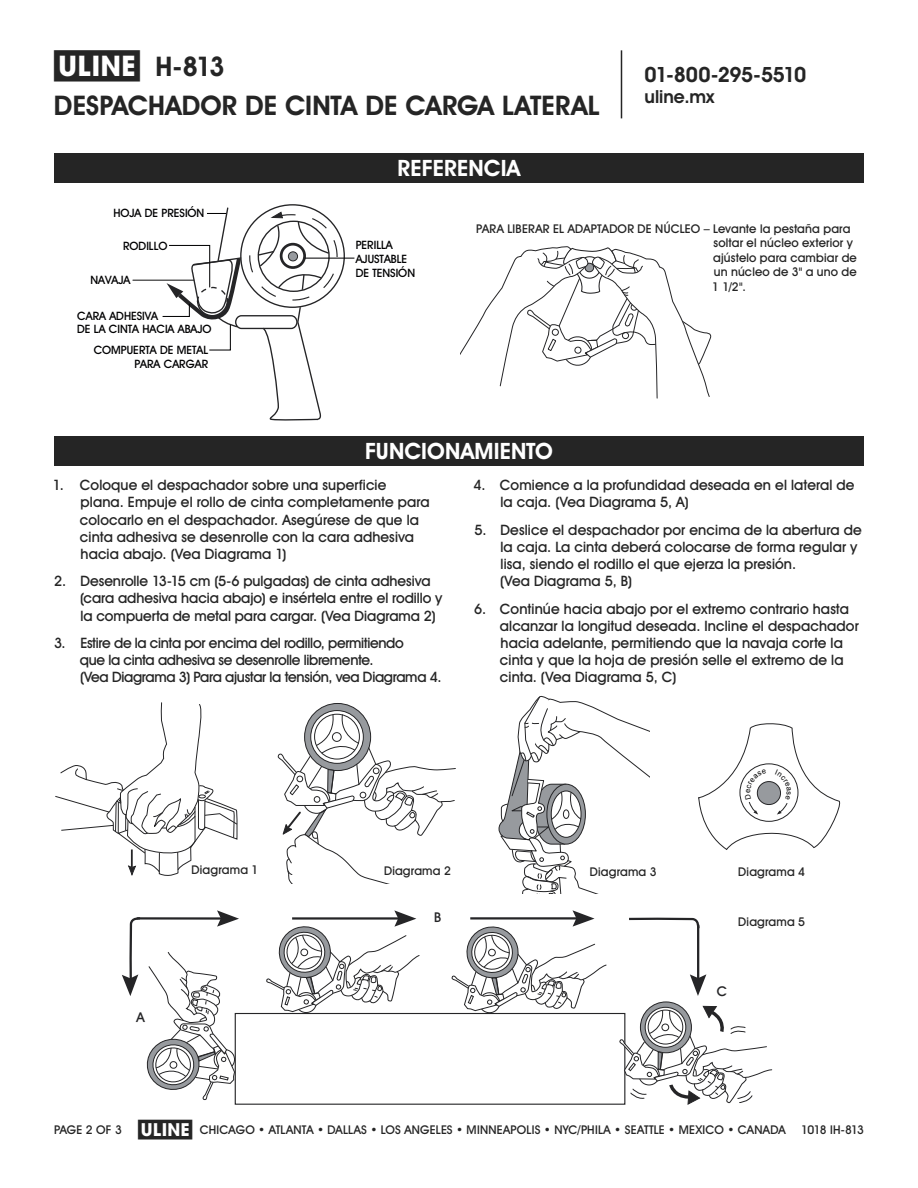
<style>
.page{position:relative;width:918px;height:1188px;background:#fff}
.page>*{position:absolute;margin:0;border:0;box-sizing:border-box;transform-origin:0 0}
.t1{font:700 27px/38.7px "Uline Two Knine";color:#252525}
.t2{font:700 22.5px "Uline Two Knine";letter-spacing:.005em;color:#fff}
.t3{font:700 21px "Uline Two Knine";letter-spacing:-.025em;color:#252525}
.t4{font:700 18px "Uline Two Knine";color:#252525}
.t5{font:14.25px/17.1px "Uline Two Knine";letter-spacing:.005em;color:#252525}
.t6{font:14.25px/17.1px "Uline Two Knine";letter-spacing:-.02em;color:#252525}
.t7{font:500 13.5px "Uline";color:#252527}
.t8{font:12px/14.4px "Uline Two Knine";letter-spacing:.015em;color:#252525}
.t9{font:12px "Uline Two Knine";letter-spacing:-.055em;color:#252525}
.t10{font:11.4px/13.8px "Uline Two Knine";color:#010102}
.s1{font-size:28.5px}
.s2{font-size:18px}
</style>
<div class="page">
<hr style="left:621px;top:50px;width:1px;height:68px;background:#252525">
<div style="left:54px;top:436px;width:810px;height:30px;background:#252525"></div>
<div style="left:54px;top:153px;width:810px;height:30px;background:#252525"></div>
<div style="left:235px;top:1013px;width:390px;height:92px;border:1px solid #252527"></div>
<svg style="left:640px;top:1002px;width:52px;height:51px"></svg>
<svg style="left:266px;top:910px;width:154px;height:105px"></svg>
<svg style="left:451px;top:910px;width:156px;height:104px"></svg>
<svg style="left:619px;top:1006px;width:153px;height:99px"></svg>
<hr style="left:697px;top:925px;width:2px;height:54px;background:#252527">
<svg style="left:690px;top:974px;width:16px;height:22px"></svg>
<svg style="left:629px;top:917px;width:71px;height:13px"></svg>
<svg style="left:122px;top:910px;width:117px;height:191px"></svg>
<svg style="left:55px;top:702px;width:183px;height:174px"></svg>
<svg style="left:305px;top:703px;width:66px;height:68px"></svg>
<svg style="left:277px;top:714px;width:179px;height:169px"></svg>
<svg style="left:499px;top:696px;width:151px;height:198px"></svg>
<svg style="left:460px;top:246px;width:252px;height:153px"></svg>
<div style="left:235px;top:315px;width:63px;height:14px;border:1px solid #252527;border-radius:6px"></div>
<svg style="left:249px;top:211px;width:89px;height:210px"></svg>
<svg style="left:162px;top:207px;width:81px;height:144px"></svg>
<hr style="left:305px;top:258px;width:49px;height:1px;background:#010102">
<hr style="left:133px;top:280px;width:61px;height:1px;background:#252525">
<svg style="left:698px;top:723px;width:143px;height:127px"></svg>
<h1 class="t1" style="left:54px;top:47px;width:547px"><span class="s1">π</span> H-813<br>DESPACHADOR DE CINTA DE CARGA LATERAL</h1>
<h2 class="t2" style="left:398px;top:154px;width:124px">REFERENCIA</h2>
<h3 class="t3" style="left:645px;top:62px;width:163px">01-800-295-5510</h3>
<p class="t4" style="left:645px;top:86px;width:71px">uline.mx</p>
<p class="t10" style="left:113px;top:206px;width:92px">HOJA DE PRESIÓN</p>
<p class="t10" style="left:123px;top:239px;width:46px">RODILLO</p>
<p class="t10" style="left:90px;top:272px;width:42px">NAVAJA</p>
<p class="t10" style="left:77px;top:309px;width:136px">CARA ADHESIVA<br>DE LA CINTA HACIA ABAJO</p>
<p class="t10" style="left:94px;top:343px;width:116px;text-align:right">COMPUERTA DE METAL<br>PARA CARGAR</p>
<p class="t10" style="left:356px;top:238px;width:61px">PERILLA<br>AJUSTABLE<br>DE TENSIÓN</p>
<p class="t8" style="left:712px;top:221px;width:146px;text-indent:-236px">PARA LIBERAR EL ADAPTADOR DE NÚCLEO – Levante la pestaña para soltar el núcleo exterior y ajústelo para cambiar de un núcleo de 3" a uno de<br>1 1/2".</p>
<h2 class="t2" style="left:365px;top:438px;width:189px">FUNCIONAMIENTO</h2>
<p class="t5" style="left:80px;top:477px;width:351px;text-indent:-27px">1. Coloque el despachador sobre una superficie plana. Empuje el rollo de cinta completamente para colocarlo en el despachador. Asegúrese de que la cinta adhesiva se desenrolle con la cara adhesiva hacia abajo. (Vea Diagrama 1)</p>
<p class="t5" style="left:80px;top:573px;width:364px;text-indent:-26px">2. Desenrolle 13-15 cm (5-6 pulgadas) de cinta adhesiva (cara adhesiva hacia abajo) e insértela entre el rodillo y la compuerta de metal para cargar. (Vea Diagrama 2)</p>
<p class="t6" style="left:80px;top:634px;width:363px;text-indent:-26px">3. Estire de la cinta por encima del rodillo, permitiendo<br>que la cinta adhesiva se desenrolle libremente.<br>(Vea Diagrama 3) Para ajustar la tensión, vea Diagrama 4.</p>
<p class="t5" style="left:501px;top:477px;width:356px;text-indent:-27px">4. Comience a la profundidad deseada en el lateral de la caja. (Vea Diagrama 5, A)</p>
<p class="t5" style="left:500px;top:521px;width:363px;text-indent:-26px">5. Deslice el despachador por encima de la abertura de la caja. La cinta deberá colocarse de forma regular y lisa, siendo el rodillo el que ejerza la presión.<br>(Vea Diagrama 5, B)</p>
<p class="t5" style="left:500px;top:600px;width:360px;text-indent:-26px">6. Continúe hacia abajo por el extremo contrario hasta alcanzar la longitud deseada. Incline el despachador hacia adelante, permitiendo que la navaja corte la cinta y que la hoja de presión selle el extremo de la cinta. (Vea Diagrama 5, C)</p>
<p class="t8" style="left:192px;top:862px;width:68px">Diagrama 1</p>
<p class="t8" style="left:384px;top:863px;width:68px">Diagrama 2</p>
<p class="t8" style="left:590px;top:864px;width:68px">Diagrama 3</p>
<p class="t8" style="left:738px;top:865px;width:68px">Diagrama 4</p>
<p class="t7" style="left:136px;top:1009px;width:10px">A</p>
<p class="t7" style="left:434px;top:909px;width:9px">B</p>
<p class="t8" style="left:738px;top:914px;width:68px">Diagrama 5</p>
<p class="t7" style="left:717px;top:983px;width:12px">C</p>
<p class="t8" style="left:138px;top:1122px;width:649px"><span class="s2">π</span> CHICAGO • ATLANTA • DALLAS • LOS ANGELES • MINNEAPOLIS • NYC/PHILA • SEATTLE • MEXICO • CANADA</p>
<p class="t8" style="left:54px;top:1122px;width:69px">PAGE 2 OF 3</p>
<p class="t9" style="left:801px;top:1122px;width:64px">1018 IH-813</p>
</div>
